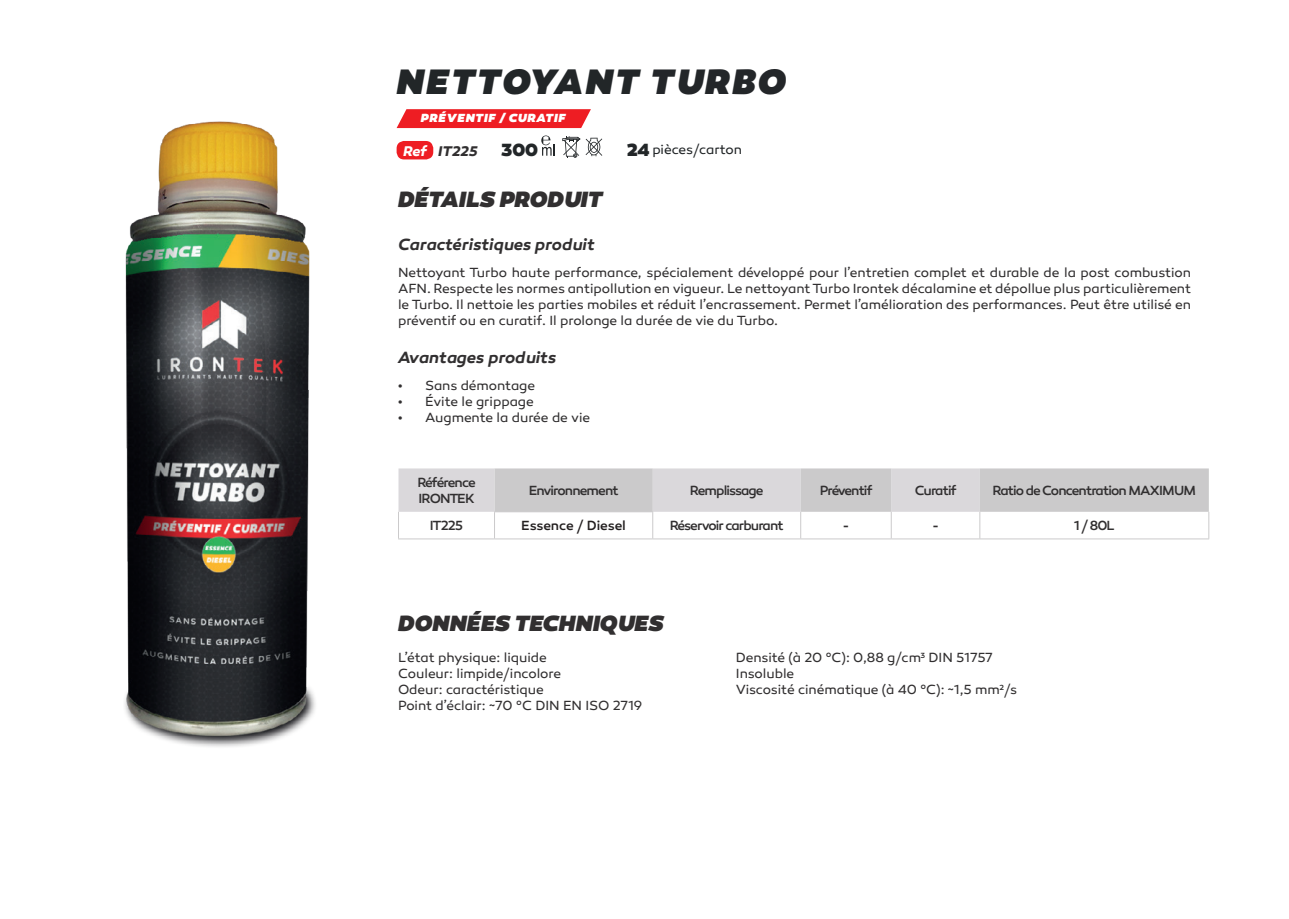
<style>
.page{position:relative;width:1289px;height:919px;background:#fff}
.page>*{position:absolute;margin:0;border:0;box-sizing:border-box;transform-origin:0 0}
.t1{font:italic 900 36px "Canaro";letter-spacing:.07em;color:#222628}
.t2{font:italic 900 22.5px "Canaro";letter-spacing:.01em;color:#312f30}
.t3{font:900 18px "Canaro";color:#222628}
.t4{font:italic 600 16.5px "Canaro";letter-spacing:-.005em;color:#312f30}
.t5{font:italic 700 14.25px "Canaro";color:#312f30}
.t6{font:13.5px/16.2px "Canaro";letter-spacing:-.005em;color:#312f30}
.t7{font:500 13.5px/16.2px "Canaro";letter-spacing:-.065em;color:#312f30}
.t8{font:13.5px "Canaro";letter-spacing:-.005em;color:#222628}
.t9{font:500 13.5px "Canaro";letter-spacing:-.01em;color:#231f20}
.t10{font:italic 900 12px "Canaro";letter-spacing:.07em;color:#fff}
.s1{color:#232629}
.s2{color:#fff}
.s3{font-weight:900;font-size:18px}
</style>
<div class="page">
<hr style="left:398px;top:538px;width:96px;height:1px;background:#cbcacb">
<svg style="left:398px;top:468px;width:811px;height:70px"></svg>
<hr style="left:494px;top:538px;width:158px;height:1px;background:#cbcacb">
<hr style="left:652px;top:538px;width:148px;height:1px;background:#cbcacb">
<hr style="left:800px;top:538px;width:91px;height:1px;background:#cbcacb">
<hr style="left:891px;top:538px;width:88px;height:1px;background:#cbcacb">
<hr style="left:979px;top:538px;width:230px;height:1px;background:#cbcacb">
<div style="left:396px;top:141px;width:37px;height:18px;background:#ee1d23;border-radius:7px"></div>
<svg style="left:541px;top:135px;width:13px;height:21px"></svg>
<svg style="left:562px;top:136px;width:40px;height:22px"></svg>
<svg style="left:396px;top:109px;width:195px;height:19px"></svg>
<img style="left:124px;top:121px;width:192px;height:626px">
<h1 class="t1" style="left:397px;top:58px;width:391px">NETTOYANT <span class="s1">TURBO</span></h1>
<p class="t10" style="left:421px;top:110px;width:146px">PRÉVENTIF / CURATIF</p>
<p class="t5" style="left:403px;top:142px;width:76px"><span class="s2">Ref</span> IT225</p>
<h3 class="t3" style="left:501px;top:138px;width:39px">300</h3>
<p class="t8" style="left:627px;top:142px;width:116px"><span class="s3">24</span> pièces/carton</p>
<h2 class="t2" style="left:398px;top:184px;width:206px">DÉTAILS PRODUIT</h2>
<p class="t4" style="left:398px;top:234px;width:198px">Caractéristiques produit</p>
<p class="t6" style="left:398px;top:264px;width:794px;text-align:justify">Nettoyant Turbo haute performance, spécialement développé pour l’entretien complet et durable de la post combustion AFN. Respecte les normes antipollution en vigueur. Le nettoyant Turbo Irontek décalamine et dépollue plus particulièrement le Turbo. Il nettoie les parties mobiles et réduit l’encrassement. Permet l’amélioration des performances. Peut être utilisé en préventif ou en curatif. Il prolonge la durée de vie du Turbo.</p>
<p class="t4" style="left:398px;top:347px;width:160px">Avantages produits</p>
<p class="t6" style="left:398px;top:377px;width:138px">• Sans démontage</p>
<p class="t6" style="left:398px;top:393px;width:137px">• Évite le grippage</p>
<p class="t6" style="left:398px;top:409px;width:193px">• Augmente la durée de vie</p>
<p class="t7" style="left:417px;top:474px;width:60px">Référence<br>IRONTEK</p>
<p class="t7" style="left:528px;top:482px;width:91px">Environnement</p>
<p class="t7" style="left:690px;top:482px;width:75px">Remplissage</p>
<p class="t7" style="left:819px;top:482px;width:54px">Préventif</p>
<p class="t7" style="left:914px;top:482px;width:43px">Curatif</p>
<p class="t7" style="left:992px;top:482px;width:205px">Ratio de Concentration MAXIMUM</p>
<p class="t7" style="left:430px;top:517px;width:35px">IT225</p>
<p class="t9" style="left:521px;top:517px;width:106px">Essence / Diesel</p>
<p class="t7" style="left:669px;top:517px;width:115px">Réservoir carburant</p>
<p class="t7" style="left:842px;top:517px;width:9px">-</p>
<p class="t7" style="left:932px;top:517px;width:9px">-</p>
<p class="t7" style="left:1074px;top:517px;width:42px">1 / 80L</p>
<h2 class="t2" style="left:398px;top:608px;width:267px">DONNÉES TECHNIQUES</h2>
<p class="t6" style="left:398px;top:649px;width:246px">L’état physique: liquide<br>Couleur: limpide/incolore<br>Odeur: caractéristique<br>Point d’éclair: ~70 °C DIN EN ISO 2719</p>
<p class="t6" style="left:736px;top:649px;width:283px">Densité (à 20 °C): 0,88 g/cm³ DIN 51757<br>Insoluble<br>Viscosité cinématique (à 40 °C): ~1,5 mm²/s</p>
</div>
